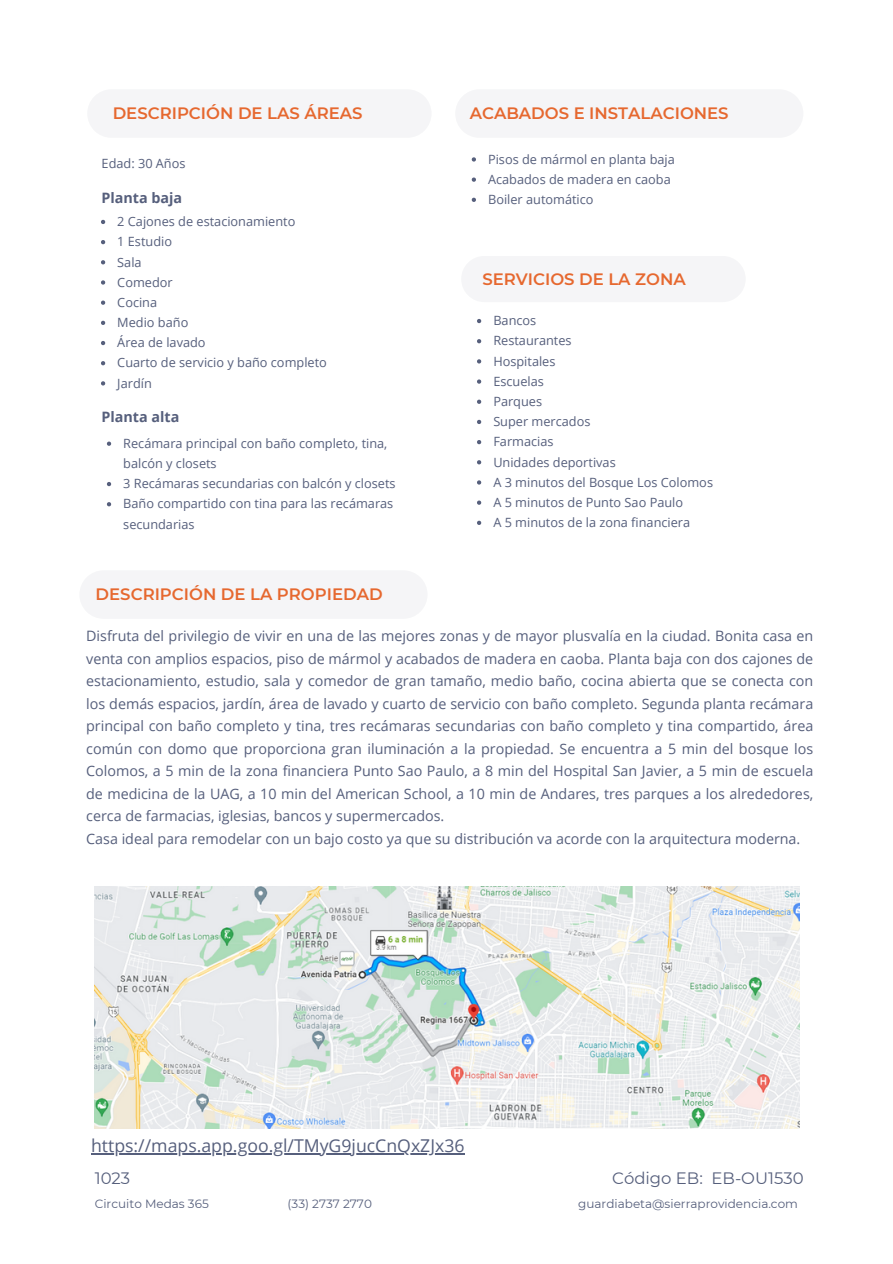
<style>
.page{position:relative;width:893px;height:1264px;background:#fff}
.page>*{position:absolute;margin:0;border:0;box-sizing:border-box;transform-origin:0 0}
.t1{font:17.7px "Open Sans";color:#565f7c}
.t2{font:600 16.5px "Montserrat";color:#e6682f}
.t3{font:16.5px "Montserrat";color:#565f7c}
.t4{font:14.25px/22.5px "Open Sans";color:#565f7c;text-align:justify}
.t5{font:700 14.25px "Open Sans";color:#565f7c}
.t6{font:12.75px/20.1px "Open Sans";color:#565f7c}
.t7{font:12px "Montserrat";color:#565f7c}
</style>
<div class="page">
<div style="left:461px;top:256px;width:284px;height:46px;background:#f5f5f7;border-radius:23px"></div>
<img style="left:94px;top:886px;width:705px;height:242px">
<hr style="left:91px;top:1153px;width:373px;height:1px;background:#565f7c">
<svg style="left:471px;top:157px;width:5px;height:5px"></svg>
<svg style="left:471px;top:177px;width:5px;height:5px"></svg>
<svg style="left:471px;top:198px;width:5px;height:4px"></svg>
<svg style="left:477px;top:319px;width:4px;height:4px"></svg>
<svg style="left:477px;top:339px;width:4px;height:4px"></svg>
<svg style="left:477px;top:359px;width:4px;height:4px"></svg>
<svg style="left:477px;top:379px;width:4px;height:5px"></svg>
<svg style="left:477px;top:399px;width:4px;height:5px"></svg>
<svg style="left:477px;top:420px;width:4px;height:4px"></svg>
<svg style="left:477px;top:440px;width:4px;height:4px"></svg>
<svg style="left:477px;top:460px;width:4px;height:4px"></svg>
<svg style="left:477px;top:480px;width:4px;height:4px"></svg>
<svg style="left:477px;top:500px;width:4px;height:5px"></svg>
<svg style="left:477px;top:520px;width:4px;height:5px"></svg>
<svg style="left:107px;top:441px;width:4px;height:5px"></svg>
<svg style="left:107px;top:482px;width:4px;height:4px"></svg>
<svg style="left:107px;top:502px;width:4px;height:4px"></svg>
<svg style="left:101px;top:220px;width:4px;height:4px"></svg>
<svg style="left:101px;top:240px;width:4px;height:4px"></svg>
<svg style="left:101px;top:260px;width:4px;height:4px"></svg>
<svg style="left:101px;top:280px;width:4px;height:4px"></svg>
<svg style="left:101px;top:300px;width:4px;height:5px"></svg>
<svg style="left:101px;top:321px;width:4px;height:4px"></svg>
<svg style="left:101px;top:341px;width:4px;height:4px"></svg>
<svg style="left:101px;top:361px;width:4px;height:4px"></svg>
<svg style="left:101px;top:381px;width:4px;height:4px"></svg>
<p class="t2" style="left:113px;top:103px;width:251px">DESCRIPCIÓN DE LAS ÁREAS</p>
<p class="t6" style="left:102px;top:153px;width:85px">Edad: 30 Años</p>
<p class="t5" style="left:102px;top:187px;width:82px">Planta baja</p>
<p class="t6" style="left:117px;top:211px;width:180px">2 Cajones de estacionamiento</p>
<p class="t6" style="left:117px;top:231px;width:56px">1 Estudio</p>
<p class="t6" style="left:117px;top:251px;width:26px">Sala</p>
<p class="t6" style="left:117px;top:272px;width:57px">Comedor</p>
<p class="t6" style="left:117px;top:292px;width:41px">Cocina</p>
<p class="t6" style="left:117px;top:312px;width:73px">Medio baño</p>
<p class="t6" style="left:117px;top:332px;width:90px">Área de lavado</p>
<p class="t6" style="left:117px;top:352px;width:211px">Cuarto de servicio y baño completo</p>
<p class="t6" style="left:117px;top:372px;width:36px">Jardín</p>
<p class="t5" style="left:102px;top:407px;width:79px">Planta alta</p>
<p class="t6" style="left:123px;top:433px;width:265px">Recámara principal con baño completo, tina, balcón y closets</p>
<p class="t6" style="left:123px;top:473px;width:274px">3 Recámaras secundarias con balcón y closets</p>
<p class="t6" style="left:123px;top:493px;width:271px">Baño compartido con tina para las recámaras secundarias</p>
<p class="t2" style="left:469px;top:103px;width:260px">ACABADOS E INSTALACIONES</p>
<p class="t6" style="left:488px;top:149px;width:188px">Pisos de mármol en planta baja</p>
<p class="t6" style="left:488px;top:169px;width:184px">Acabados de madera en caoba</p>
<p class="t6" style="left:488px;top:189px;width:107px">Boiler automático</p>
<p class="t2" style="left:482px;top:269px;width:205px">SERVICIOS DE LA ZONA</p>
<p class="t6" style="left:493px;top:310px;width:44px">Bancos</p>
<p class="t6" style="left:493px;top:330px;width:80px">Restaurantes</p>
<p class="t6" style="left:493px;top:350px;width:64px">Hospitales</p>
<p class="t6" style="left:493px;top:371px;width:52px">Escuelas</p>
<p class="t6" style="left:493px;top:391px;width:50px">Parques</p>
<p class="t6" style="left:493px;top:411px;width:99px">Super mercados</p>
<p class="t6" style="left:493px;top:431px;width:62px">Farmacias</p>
<p class="t6" style="left:493px;top:451px;width:124px">Unidades deportivas</p>
<p class="t6" style="left:493px;top:471px;width:221px">A 3 minutos del Bosque Los Colomos</p>
<p class="t6" style="left:493px;top:492px;width:191px">A 5 minutos de Punto Sao Paulo</p>
<p class="t6" style="left:493px;top:512px;width:198px">A 5 minutos de la zona financiera</p>
<p class="t2" style="left:96px;top:584px;width:288px">DESCRIPCIÓN DE LA PROPIEDAD</p>
<p class="t4" style="left:86px;top:624px;width:728px">Disfruta del privilegio de vivir en una de las mejores zonas y de mayor plusvalía en la ciudad. Bonita casa en venta con amplios espacios, piso de mármol y acabados de madera en caoba. Planta baja con dos cajones de estacionamiento, estudio, sala y comedor de gran tamaño, medio baño, cocina abierta que se conecta con los demás espacios, jardín, área de lavado y cuarto de servicio con baño completo. Segunda planta recámara principal con baño completo y tina, tres recámaras secundarias con baño completo y tina compartido, área común con domo que proporciona gran iluminación a la propiedad. Se encuentra a 5 min del bosque los Colomos, a 5 min de la zona financiera Punto Sao Paulo, a 8 min del Hospital San Javier, a 5 min de escuela de medicina de la UAG, a 10 min del American School, a 10 min de Andares, tres parques a los alrededores, cerca de farmacias, iglesias, bancos y supermercados.</p>
<p class="t4" style="left:86px;top:827px;width:715px">Casa ideal para remodelar con un bajo costo ya que su distribución va acorde con la arquitectura moderna.</p>
<p class="t1" style="left:91px;top:1133px;width:375px">https://maps.app.goo.gl/TMyG9jucCnQxZJx36</p>
<p class="t3" style="left:95px;top:1168px;width:37px">1023</p>
<p class="t3" style="left:612px;top:1168px;width:193px">Código EB: EB-OU1530</p>
<p class="t7" style="left:95px;top:1196px;width:115px">Circuito Medas 365</p>
<p class="t7" style="left:287px;top:1196px;width:86px">(33) 2737 2770</p>
<p class="t7" style="left:578px;top:1196px;width:221px">guardiabeta@sierraprovidencia.com</p>
</div>
